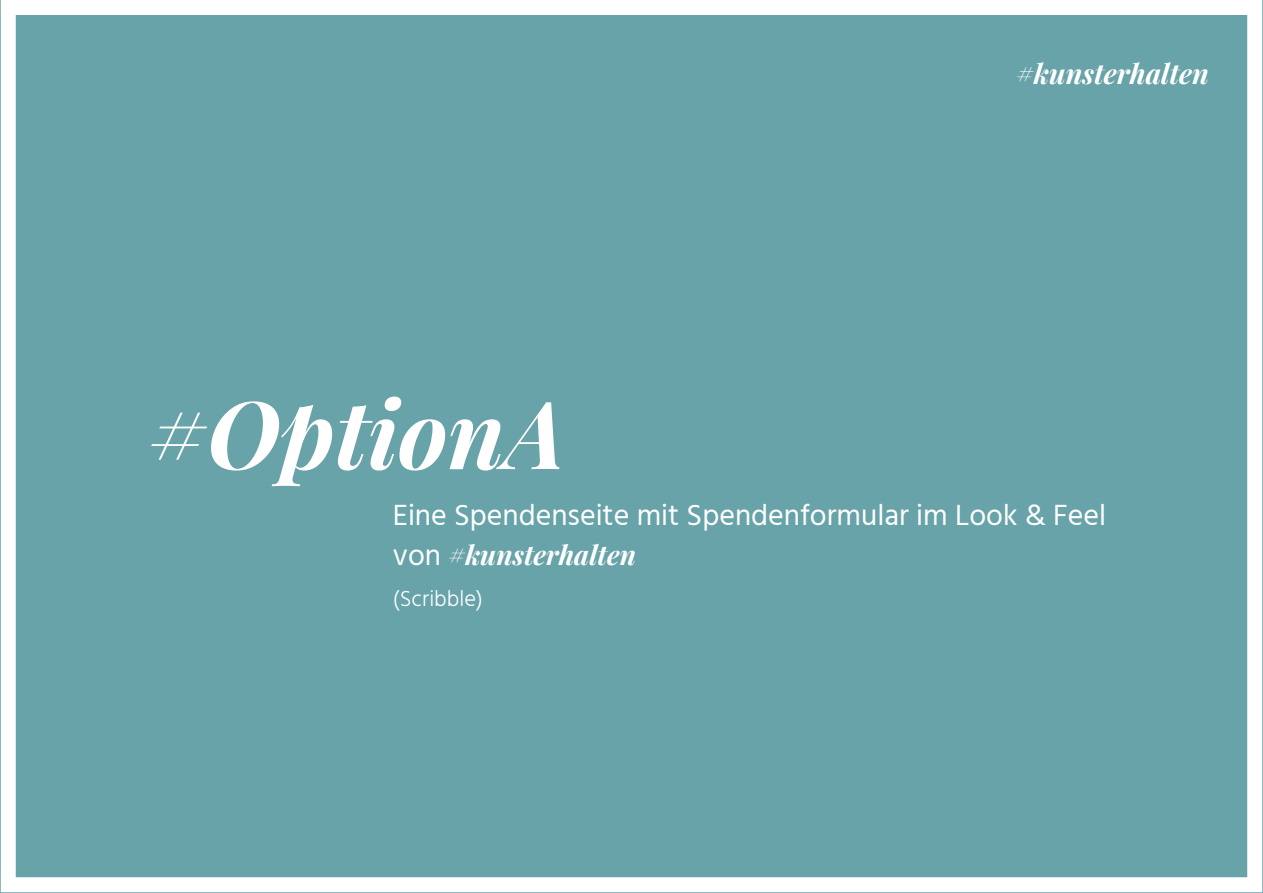
<style>
.page{position:relative;width:1263px;height:893px;background:#67a3a8}
.page>*{position:absolute;margin:0;border:0;box-sizing:border-box;transform-origin:0 0}
.t1{font:italic 700 94.05px "Playfair Display";color:#fff}
.t2{font:30px "Hind";color:#fff}
.t3{font:italic 700 27.75px "Playfair Display";color:#fff}
.t4{font:italic 700 27px "Playfair Display";color:#fff}
.t5{font:300 22.5px "Hind";color:#fff}
.s1{font-family:"Hind";font-weight:400;font-style:normal;font-size:30px}
</style>
<div class="page">
<div style="left:1px;top:0;width:1261px;height:892px;border:15px solid #fff"></div>
<h1 class="t1" style="left:148px;top:369px;width:419px">#OptionA</h1>
<p class="t3" style="left:1016px;top:55px;width:194px">#kunsterhalten</p>
<p class="t2" style="left:393px;top:494px;width:715px">Eine Spendenseite mit Spendenformular im Look &amp; Feel</p>
<p class="t4" style="left:393px;top:536px;width:244px"><span class="s1">von</span> #kunsterhalten</p>
<p class="t5" style="left:393px;top:583px;width:91px">(Scribble)</p>
</div>
